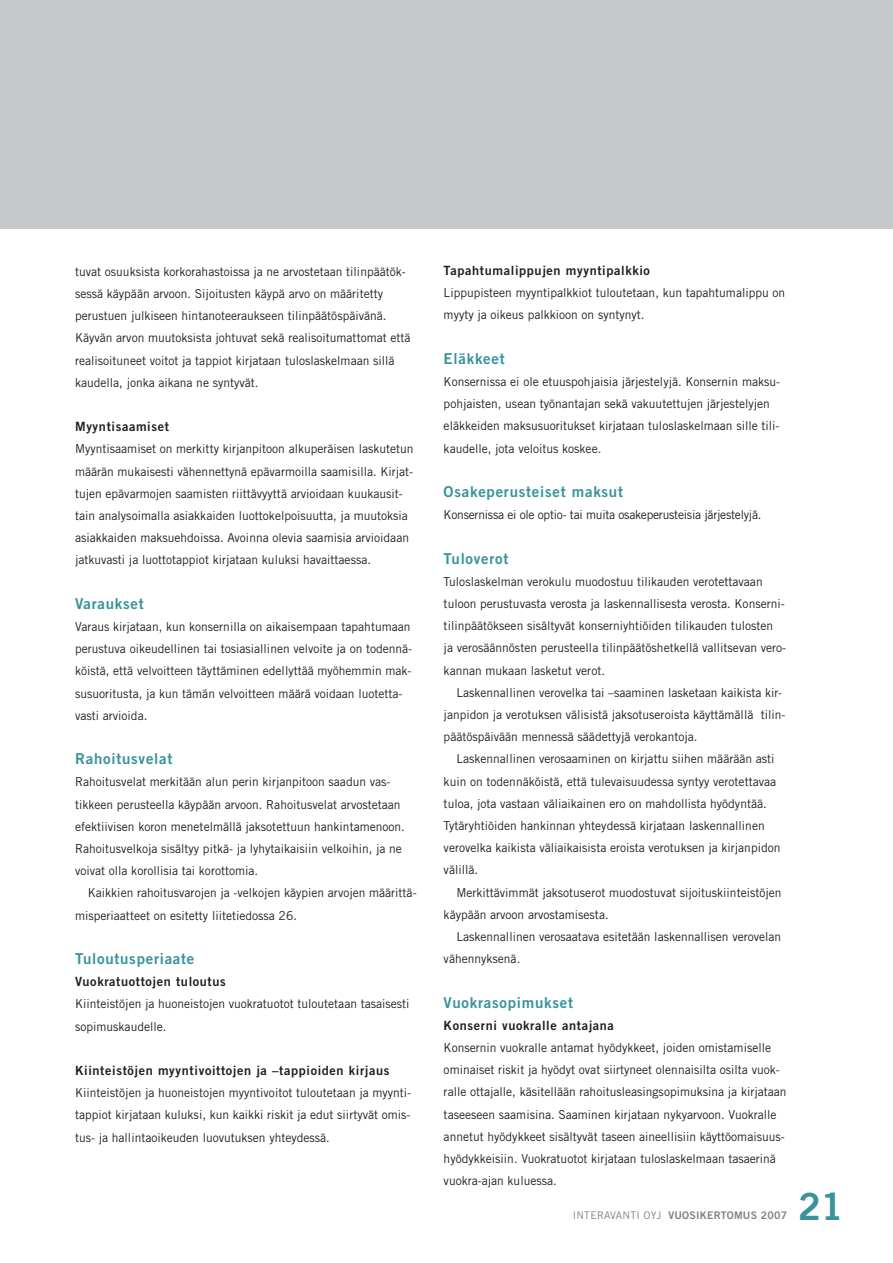
<style>
.page{position:relative;width:893px;height:1263px;background:#fff}
.page>*{position:absolute;margin:0;border:0;box-sizing:border-box;transform-origin:0 0}
.t1{font:37.5px "Trade Gothic Bold Two";color:#38939b}
.t2{font:15px "Trade Gothic Bold Two";letter-spacing:.05em;color:#38939b}
.t3{font:12.75px "Trade Gothic Bold Two";letter-spacing:.05em;color:#231f20}
.t4{font:12.3px/22.2px "Trade Gothic";color:#231f20}
.t5{font:12.3px "Trade Gothic";letter-spacing:-.02em;color:#231f20}
.t6{font:10.5px "Trade Gothic Bold Two";letter-spacing:.02em;color:#808284}
.s1{font-family:"Trade Gothic"}
</style>
<div class="page">
<div style="left:0;top:0;width:893px;height:228px;background:#c6c8ca"></div>
<p class="t4" style="left:75px;top:261px;width:337px">tuvat osuuksista korkorahastoissa ja ne arvostetaan tilinpäätök&shy;sessä käypään arvoon. Sijoitusten käypä arvo on määritetty perustuen julkiseen hintanoteeraukseen tilinpäätöspäivänä.<br>Käyvän arvon muutoksista johtuvat sekä realisoitumattomat että realisoituneet voitot ja tappiot kirjataan tuloslaskelmaan sillä kaudella, jonka aikana ne syntyvät.</p>
<p class="t3" style="left:75px;top:422px;width:95px">Myyntisaamiset</p>
<p class="t4" style="left:75px;top:439px;width:340px">Myyntisaamiset on merkitty kirjanpitoon alkuperäisen laskutetun määrän mukaisesti vähennettynä epävarmoilla saamisilla. Kirjat&shy;tujen epävarmojen saamisten riittävyyttä arvioidaan kuukausit&shy;tain analysoimalla asiakkaiden luottokelpoisuutta, ja muutoksia asiakkaiden maksuehdoissa. Avoinna olevia saamisia arvioidaan jatkuvasti ja luottotappiot kirjataan kuluksi havaittaessa.</p>
<p class="t2" style="left:75px;top:598px;width:70px">Varaukset</p>
<p class="t4" style="left:75px;top:617px;width:339px">Varaus kirjataan, kun konsernilla on aikaisempaan tapahtumaan perustuva oikeudellinen tai tosiasiallinen velvoite ja on todennä&shy;köistä, että velvoitteen täyttäminen edellyttää myöhemmin mak&shy;susuoritusta, ja kun tämän velvoitteen määrä voidaan luotetta&shy;vasti arvioida.</p>
<p class="t2" style="left:75px;top:753px;width:99px">Rahoitusvelat</p>
<p class="t4" style="left:75px;top:772px;width:331px">Rahoitusvelat merkitään alun perin kirjanpitoon saadun vas&shy;tikkeen perusteella käypään arvoon. Rahoitusvelat arvostetaan efektiivisen koron menetelmällä jaksotettuun hankintamenoon.<br>Rahoitusvelkoja sisältyy pitkä- ja lyhytaikaisiin velkoihin, ja ne voivat olla korollisia tai korottomia.</p>
<p class="t4" style="left:75px;top:883px;width:343px;text-indent:13px">Kaikkien rahoitusvarojen ja -velkojen käypien arvojen määrittä&shy;misperiaatteet on esitetty liitetiedossa 26.</p>
<p class="t2" style="left:75px;top:953px;width:121px">Tuloutusperiaate</p>
<p class="t3" style="left:75px;top:977px;width:152px">Vuokratuottojen tuloutus</p>
<p class="t4" style="left:75px;top:994px;width:336px">Kiinteistöjen ja huoneistojen vuokratuotot tuloutetaan tasaisesti sopimuskaudelle.</p>
<p class="t3" style="left:75px;top:1066px;width:316px">Kiinteistöjen myyntivoittojen ja –tappioiden kirjaus</p>
<p class="t4" style="left:75px;top:1083px;width:338px;text-align:justify">Kiinteistöjen ja huoneistojen myyntivoitot tuloutetaan ja myynti&shy;tappiot kirjataan kuluksi, kun kaikki riskit ja edut siirtyvät omis&shy;tus- ja hallintaoikeuden luovutuksen yhteydessä.</p>
<p class="t3" style="left:444px;top:266px;width:208px">Tapahtumalippujen myyntipalkkio</p>
<p class="t4" style="left:444px;top:283px;width:343px">Lippupisteen myyntipalkkiot tuloutetaan, kun tapahtumalippu on myyty ja oikeus palkkioon on syntynyt.</p>
<p class="t2" style="left:444px;top:353px;width:63px">Eläkkeet</p>
<p class="t4" style="left:444px;top:372px;width:338px">Konsernissa ei ole etuuspohjaisia järjestelyjä. Konsernin maksu&shy;pohjaisten, usean työnantajan sekä vakuutettujen järjestelyjen eläkkeiden maksusuoritukset kirjataan tuloslaskelmaan sille tili&shy;kaudelle, jota veloitus koskee.</p>
<p class="t2" style="left:444px;top:486px;width:181px">Osakeperusteiset maksut</p>
<p class="t5" style="left:444px;top:510px;width:319px">Konsernissa ei ole optio- tai muita osakeperusteisia järjestelyjä.</p>
<p class="t2" style="left:444px;top:553px;width:66px">Tuloverot</p>
<p class="t4" style="left:444px;top:571px;width:344px">Tuloslaskelman verokulu muodostuu tilikauden verotettavaan tuloon perustuvasta verosta ja laskennallisesta verosta. Konserni&shy;tilinpäätökseen sisältyvät konserniyhtiöiden tilikauden tulosten<br>ja verosäännösten perusteella tilinpäätöshetkellä vallitsevan vero&shy;kannan mukaan lasketut verot.</p>
<p class="t4" style="left:444px;top:682px;width:343px;text-indent:13px">Laskennallinen verovelka tai –saaminen lasketaan kaikista kir&shy;janpidon ja verotuksen välisistä jaksotuseroista käyttämällä tilin&shy;päätöspäivään mennessä säädettyjä verokantoja.</p>
<p class="t4" style="left:444px;top:749px;width:338px;text-indent:13px">Laskennallinen verosaaminen on kirjattu siihen määrään asti kuin on todennäköistä, että tulevaisuudessa syntyy verotettavaa tuloa, jota vastaan väliaikainen ero on mahdollista hyödyntää.<br>Tytäryhtiöiden hankinnan yhteydessä kirjataan laskennallinen verovelka kaikista väliaikaisista eroista verotuksen ja kirjanpidon välillä.</p>
<p class="t4" style="left:444px;top:882px;width:339px;text-indent:13px">Merkittävimmät jaksotuserot muodostuvat sijoituskiinteistöjen käypään arvoon arvostamisesta.</p>
<p class="t4" style="left:444px;top:927px;width:339px;text-indent:13px">Laskennallinen verosaatava esitetään laskennallisen verovelan vähennyksenä.</p>
<p class="t2" style="left:444px;top:997px;width:131px">Vuokrasopimukset</p>
<p class="t3" style="left:444px;top:1021px;width:172px">Konserni vuokralle antajana</p>
<p class="t4" style="left:444px;top:1038px;width:344px">Konsernin vuokralle antamat hyödykkeet, joiden omistamiselle ominaiset riskit ja hyödyt ovat siirtyneet olennaisilta osilta vuok&shy;ralle ottajalle, käsitellään rahoitusleasingsopimuksina ja kirjataan taseeseen saamisina. Saaminen kirjataan nykyarvoon. Vuokralle annetut hyödykkeet sisältyvät taseen aineellisiin käyttöomaisuus&shy;hyödykkeisiin. Vuokratuotot kirjataan tuloslaskelmaan tasaerinä vuokra-ajan kuluessa.</p>
<p class="t6" style="left:573px;top:1212px;width:216px"><span class="s1">INTERAVANTI OYJ</span> VUOSIKERTOMUS 2007</p>
<h1 class="t1" style="left:798px;top:1193px;width:47px">21</h1>
</div>
